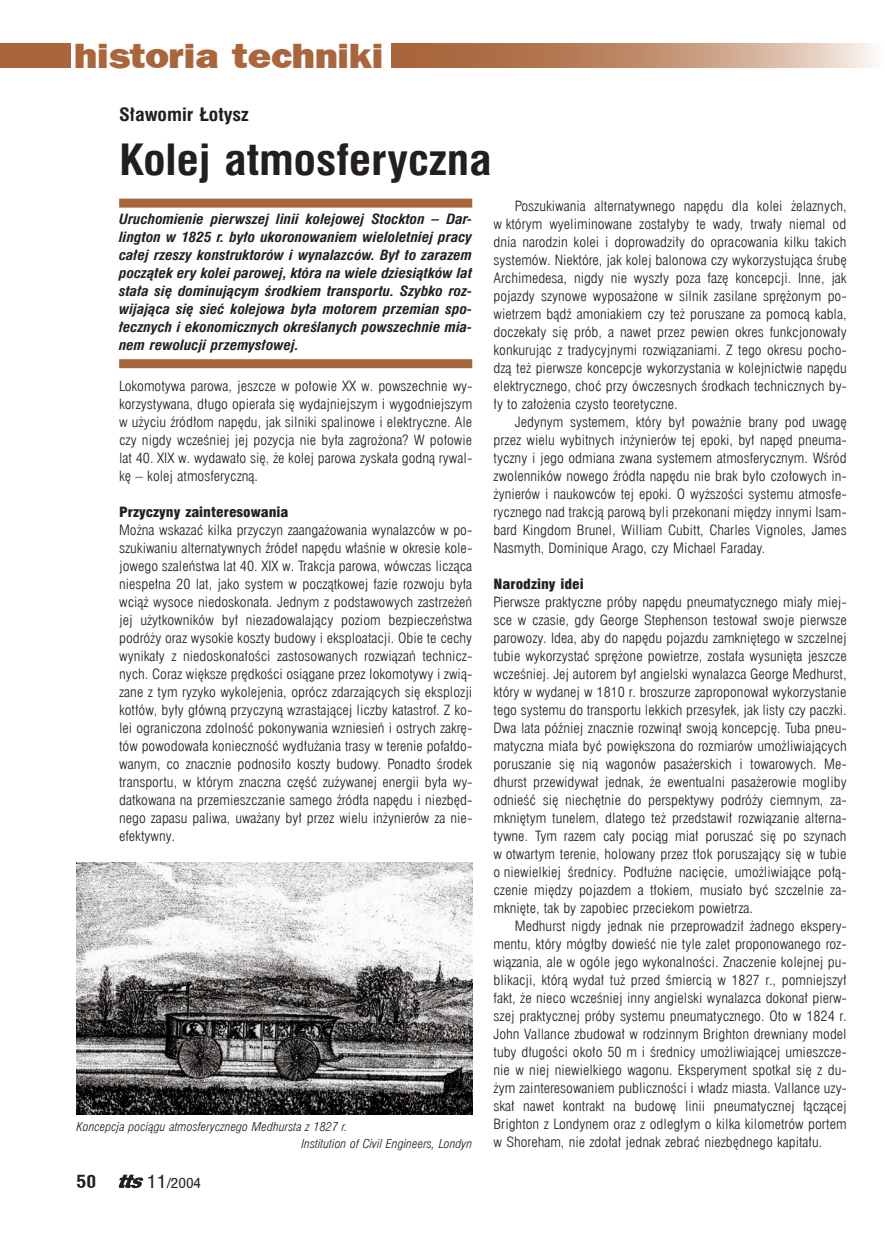
<style>
.page{position:relative;width:885px;height:1238px;background:#fff}
.page>*{position:absolute;margin:0;border:0;box-sizing:border-box;transform-origin:0 0}
.t1{font:42px "Swis 721 Cn EU Bold";color:#231f20;scale:1.1 1}
.t2{font:36px "Frankfurt Goth Hvypl";color:#a9663c;scale:1.1 1}
.t3{font:18px "Swis 721 Cn EU Bold";color:#231f20;scale:1.1 1}
.t4{font:700 18px "Switzerland Condpl";color:#231f20;scale:1.1 1}
.t5{font:13.8px/18px "Swis 721 Lt Cn EU Normal";color:#231f20;text-align:justify;scale:1.1 1}
.t6{font:italic 13.8px/18px "Swis 721 Cn EU Bold";color:#231f20;text-align:justify;scale:1.1 1}
.t7{font:13.8px "Swis 721 Blk Cn EU Normal";color:#231f20;scale:1.1 1}
.t8{font:13.8px "Switzerland Condpl";color:#231f20;scale:1.1 1}
.t9{font:12px/16.5px "Swis 721 Lt Cn EU Italic";color:#231f20;scale:1.1 1}
.s1{font-size:18px}
</style>
<div class="page">
<div style="left:0;top:43px;width:70px;height:25px;background:#a9663c"></div>
<svg style="left:391px;top:43px;width:485px;height:25px;background:#c49577"></svg>
<svg style="left:119px;top:1174px;width:24px;height:13px"></svg>
<div style="left:119px;top:198px;width:353px;height:9px;background:#a9663c"></div>
<div style="left:119px;top:359px;width:353px;height:9px;background:#a9663c"></div>
<img style="left:77px;top:862px;width:395px;height:251px">
<h2 class="t2" style="left:74px;top:34px;width:282px">historia techniki</h2>
<h3 class="t3" style="left:119px;top:103px;width:119px">Sławomir Łotysz</h3>
<h1 class="t1" style="left:119px;top:134px;width:340px">Kolej atmosferyczna</h1>
<p class="t6" style="left:119px;top:211px;width:322px">Uruchomienie pierwszej linii kolejowej Stockton – Dar&shy;lington w 1825 r. było ukoronowaniem wieloletniej pracy całej rzeszy konstruktorów i wynalazców. Był to zarazem początek ery kolei parowej, która na wiele dziesiątków lat stała się dominującym środkiem transportu. Szybko roz&shy;wijająca się sieć kolejowa była motorem przemian spo&shy;łecznych i ekonomicznych określanych powszechnie mia&shy;nem rewolucji przemysłowej.</p>
<p class="t5" style="left:119px;top:377px;width:322px">Lokomotywa parowa, jeszcze w połowie XX w. powszechnie wy&shy;korzystywana, długo opierała się wydajniejszym i wygodniejszym w użyciu źródłom napędu, jak silniki spalinowe i elektryczne. Ale czy nigdy wcześniej jej pozycja nie była zagrożona? W połowie lat 40. XIX w. wydawało się, że kolej parowa zyskała godną rywal&shy;kę – kolej atmosferyczną.</p>
<p class="t7" style="left:119px;top:503px;width:155px">Przyczyny zainteresowania</p>
<p class="t5" style="left:119px;top:521px;width:322px">Można wskazać kilka przyczyn zaangażowania wynalazców w po&shy;szukiwaniu alternatywnych źródeł napędu właśnie w okresie kole&shy;jowego szaleństwa lat 40. XIX w. Trakcja parowa, wówczas licząca niespełna 20 lat, jako system w początkowej fazie rozwoju była wciąż wysoce niedoskonała. Jednym z podstawowych zastrzeżeń jej użytkowników był niezadowalający poziom bezpieczeństwa podróży oraz wysokie koszty budowy i eksploatacji. Obie te cechy wynikały z niedoskonałości zastosowanych rozwiązań technicz&shy;nych. Coraz większe prędkości osiągane przez lokomotywy i zwią&shy;zane z tym ryzyko wykolejenia, oprócz zdarzających się eksplozji kotłów, były główną przyczyną wzrastającej liczby katastrof. Z ko&shy;lei ograniczona zdolność pokonywania wzniesień i ostrych zakrę&shy;tów powodowała konieczność wydłużania trasy w terenie pofałdo&shy;wanym, co znacznie podnosiło koszty budowy. Ponadto środek transportu, w którym znaczna część zużywanej energii była wy&shy;datkowana na przemieszczanie samego źródła napędu i niezbęd&shy;nego zapasu paliwa, uważany był przez wielu inżynierów za nie&shy;efektywny.</p>
<p class="t5" style="left:493px;top:197px;width:322px;text-indent:21px">Poszukiwania alternatywnego napędu dla kolei żelaznych, w którym wyeliminowane zostałyby te wady, trwały niemal od dnia narodzin kolei i doprowadziły do opracowania kilku takich systemów. Niektóre, jak kolej balonowa czy wykorzystująca śrubę Archimedesa, nigdy nie wyszły poza fazę koncepcji. Inne, jak pojazdy szynowe wyposażone w silnik zasilane sprężonym po&shy;wietrzem bądź amoniakiem czy też poruszane za pomocą kabla, doczekały się prób, a nawet przez pewien okres funkcjonowały konkurując z tradycyjnymi rozwiązaniami. Z tego okresu pocho&shy;dzą też pierwsze koncepcje wykorzystania w kolejnictwie napędu elektrycznego, choć przy ówczesnych środkach technicznych by&shy;ły to założenia czysto teoretyczne.</p>
<p class="t5" style="left:493px;top:413px;width:322px;text-indent:21px">Jedynym systemem, który był poważnie brany pod uwagę przez wielu wybitnych inżynierów tej epoki, był napęd pneuma&shy;tyczny i jego odmiana zwana systemem atmosferycznym. Wśród zwolenników nowego źródła napędu nie brak było czołowych in&shy;żynierów i naukowców tej epoki. O wyższości systemu atmosfe&shy;rycznego nad trakcją parową byli przekonani między innymi Isam&shy;bard Kingdom Brunel, William Cubitt, Charles Vignoles, James Nasmyth, Dominique Arago, czy Michael Faraday.</p>
<p class="t7" style="left:493px;top:575px;width:84px">Narodziny idei</p>
<p class="t5" style="left:493px;top:593px;width:322px">Pierwsze praktyczne próby napędu pneumatycznego miały miej&shy;sce w czasie, gdy George Stephenson testował swoje pierwsze parowozy. Idea, aby do napędu pojazdu zamkniętego w szczelnej tubie wykorzystać sprężone powietrze, została wysunięta jeszcze wcześniej. Jej autorem był angielski wynalazca George Medhurst, który w wydanej w 1810 r. broszurze zaproponował wykorzystanie tego systemu do transportu lekkich przesyłek, jak listy czy paczki.<br>Dwa lata później znacznie rozwinął swoją koncepcję. Tuba pneu&shy;matyczna miała być powiększona do rozmiarów umożliwiających poruszanie się nią wagonów pasażerskich i towarowych. Me&shy;dhurst przewidywał jednak, że ewentualni pasażerowie mogliby odnieść się niechętnie do perspektywy podróży ciemnym, za&shy;mkniętym tunelem, dlatego też przedstawił rozwiązanie alterna&shy;tywne. Tym razem cały pociąg miał poruszać się po szynach w otwartym terenie, holowany przez tłok poruszający się w tubie o niewielkiej średnicy. Podłużne nacięcie, umożliwiające połą&shy;czenie między pojazdem a tłokiem, musiało być szczelnie za&shy;mknięte, tak by zapobiec przeciekom powietrza.</p>
<p class="t5" style="left:493px;top:917px;width:322px;text-indent:21px">Medhurst nigdy jednak nie przeprowadził żadnego ekspery&shy;mentu, który mógłby dowieść nie tyle zalet proponowanego roz&shy;wiązania, ale w ogóle jego wykonalności. Znaczenie kolejnej pu&shy;blikacji, którą wydał tuż przed śmiercią w 1827 r., pomniejszył fakt, że nieco wcześniej inny angielski wynalazca dokonał pierw&shy;szej praktycznej próby systemu pneumatycznego. Oto w 1824 r.<br>John Vallance zbudował w rodzinnym Brighton drewniany model tuby długości około 50 m i średnicy umożliwiającej umieszcze&shy;nie w niej niewielkiego wagonu. Eksperyment spotkał się z du&shy;żym zainteresowaniem publiczności i władz miasta. Vallance uzy&shy;skał nawet kontrakt na budowę linii pneumatycznej łączącej Brighton z Londynem oraz z odległym o kilka kilometrów portem w Shoreham, nie zdołał jednak zebrać niezbędnego kapitału.</p>
<p class="t9" style="left:301px;top:1119px;width:157px;text-indent:-225px">Koncepcja pociągu atmosferycznego Medhursta z 1827 r.<br>Institution of Civil Engineers, Londyn</p>
<h3 class="t4" style="left:77px;top:1170px;width:20px">50</h3>
<p class="t8" style="left:147px;top:1173px;width:51px"><span class="s1">11</span>/2004</p>
</div>
